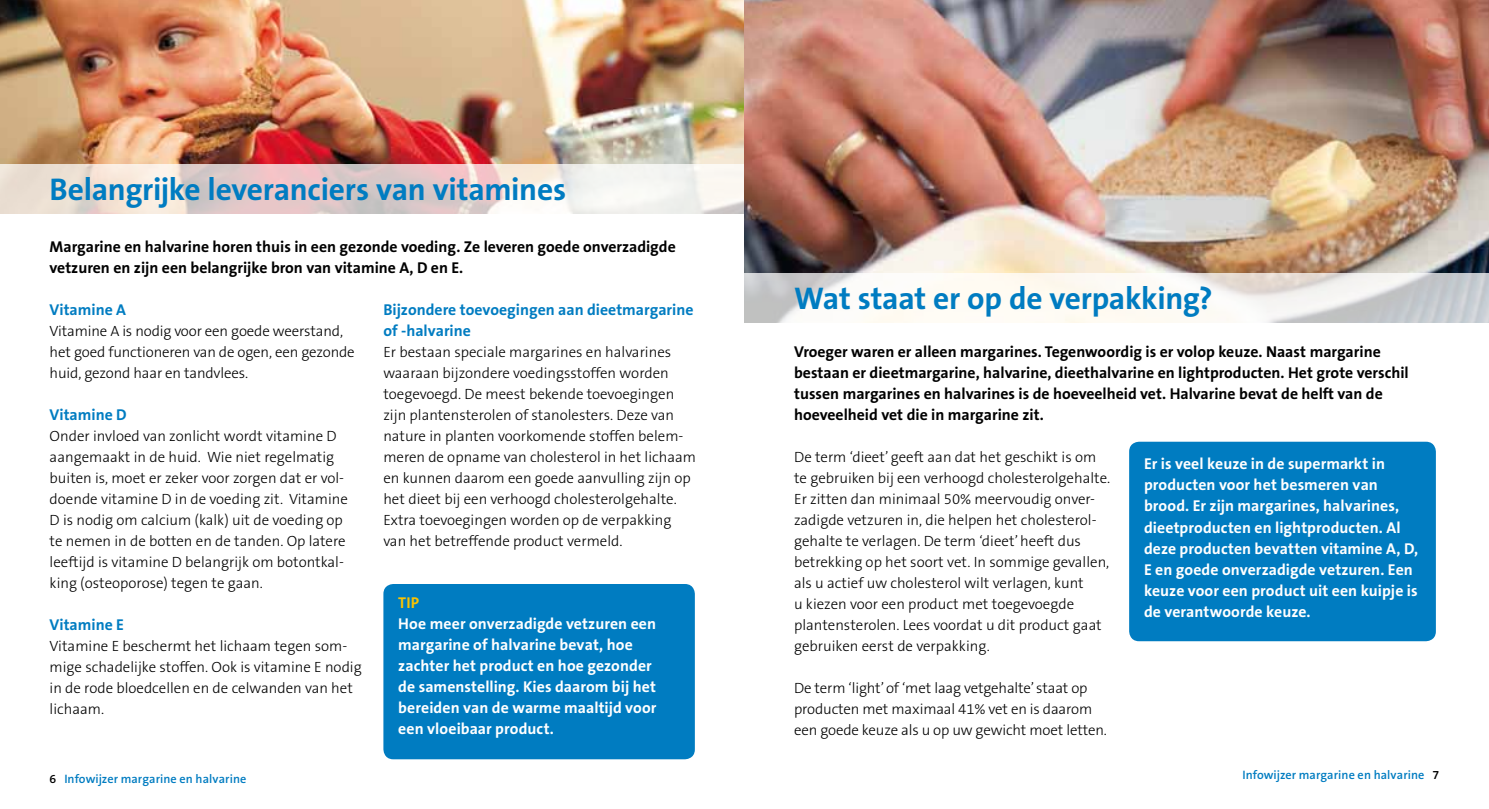
<style>
.page{position:relative;width:1489px;height:809px;background:#fff}
.page>*{position:absolute;margin:0;border:0;box-sizing:border-box;transform-origin:0 0}
.t1{font:700 31.5px "The Sans B7";letter-spacing:-.01em;color:#007cc1}
.t2{font:700 15.75px/21px "The Sans B7";letter-spacing:.005em;color:#fff}
.t3{font:700 15.75px/21px "The Sans B7";color:#000}
.t4{font:700 15.75px/21px "The Sans B7";color:#007cc1}
.t5{font:700 15.75px "The Sans B7";color:#fbc300}
.t6{font:300 14.88px/21px "The Sans B3";color:#000}
.t7{font:600 12.25px "The Sans B6";letter-spacing:.005em;color:#007cc1}
.s1{color:#000}
</style>
<div class="page">
<img style="left:0;top:0;width:744px;height:164px">
<svg style="left:0;top:164px;width:744px;height:49px"></svg>
<img style="left:744px;top:0;width:744px;height:273px">
<svg style="left:744px;top:273px;width:744px;height:50px;fill:#fcf9f2"></svg>
<div style="left:1129px;top:441px;width:306px;height:200px;background:#007cc1;border-radius:10px"></div>
<div style="left:383px;top:584px;width:311px;height:175px;background:#007cc1;border-radius:10px"></div>
<h1 class="t1" style="left:50px;top:169px;width:518px">Belangrijke leveranciers van vitamines</h1>
<p class="t3" style="left:50px;top:236px;width:627px">Margarine en halvarine horen thuis in een gezonde voeding. Ze leveren goede onverzadigde vetzuren en zijn een belangrijke bron van vitamine A, D en E.</p>
<p class="t4" style="left:50px;top:299px;width:78px">Vitamine A</p>
<p class="t6" style="left:50px;top:321px;width:306px">Vitamine A is nodig voor een goede weerstand, het goed functioneren van de ogen, een gezonde huid, gezond haar en tandvlees.</p>
<p class="t4" style="left:50px;top:404px;width:79px">Vitamine D</p>
<p class="t6" style="left:50px;top:426px;width:300px">Onder invloed van zonlicht wordt vitamine D aangemaakt in de huid. Wie niet regelmatig buiten is, moet er zeker voor zorgen dat er vol&shy;doende vitamine D in de voeding zit. Vitamine D is nodig om calcium (kalk) uit de voeding op te nemen in de botten en de tanden. Op latere leeftijd is vitamine D belangrijk om botontkal&shy;king (osteoporose) tegen te gaan.</p>
<p class="t4" style="left:50px;top:614px;width:76px">Vitamine E</p>
<p class="t6" style="left:50px;top:636px;width:313px">Vitamine E beschermt het lichaam tegen som&shy;mige schadelijke stoffen. Ook is vitamine E nodig in de rode bloedcellen en de celwanden van het lichaam.</p>
<p class="t4" style="left:383px;top:299px;width:311px">Bijzondere toevoegingen aan dieetmargarine of -halvarine</p>
<p class="t6" style="left:383px;top:342px;width:314px">Er bestaan speciale margarines en halvarines waaraan bijzondere voedingsstoffen worden toegevoegd. De meest bekende toevoegingen zijn plantensterolen of stanolesters. Deze van nature in planten voorkomende stoffen belem&shy;meren de opname van cholesterol in het lichaam en kunnen daarom een goede aanvulling zijn op het dieet bij een verhoogd cholesterolgehalte.<br>Extra toevoegingen worden op de verpakking van het betreffende product vermeld.</p>
<p class="t5" style="left:398px;top:592px;width:22px">TIP</p>
<p class="t2" style="left:398px;top:613px;width:260px">Hoe meer onverzadigde vetzuren een margarine of halvarine bevat, hoe zachter het product en hoe gezonder de samenstelling. Kies daarom bij het bereiden van de warme maaltijd voor een vloeibaar product.</p>
<h1 class="t1" style="left:794px;top:278px;width:420px">Wat staat er op de verpakking?</h1>
<p class="t3" style="left:794px;top:341px;width:616px">Vroeger waren er alleen margarines. Tegenwoordig is er volop keuze. Naast margarine bestaan er dieetmargarine, halvarine, dieethalvarine en lightproducten. Het grote verschil tussen margarines en halvarines is de hoeveelheid vet. Halvarine bevat de helft van de hoeveelheid vet die in margarine zit.</p>
<p class="t6" style="left:794px;top:447px;width:318px">De term ‘dieet’ geeft aan dat het geschikt is om te gebruiken bij een verhoogd cholesterolgehalte.<br>Er zitten dan minimaal 50% meervoudig onver&shy;zadigde vetzuren in, die helpen het cholesterol&shy;gehalte te verlagen. De term ‘dieet’ heeft dus betrekking op het soort vet. In sommige gevallen, als u actief uw cholesterol wilt verlagen, kunt<br>u kiezen voor een product met toegevoegde plantensterolen. Lees voordat u dit product gaat gebruiken eerst de verpakking.</p>
<p class="t6" style="left:794px;top:678px;width:314px">De term ‘light’ of ‘met laag vetgehalte’ staat op producten met maximaal 41% vet en is daarom een goede keuze als u op uw gewicht moet letten.</p>
<p class="t2" style="left:1143px;top:454px;width:276px">Er is veel keuze in de supermarkt in producten voor het besmeren van brood. Er zijn margarines, halvarines, dieetproducten en lightproducten. Al deze producten bevatten vitamine A, D, E en goede onverzadigde vetzuren. Een keuze voor een product uit een kuipje is de verantwoorde keuze.</p>
<p class="t7" style="left:50px;top:771px;width:198px"><span class="s1">6</span> Infowijzer margarine en halvarine</p>
<p class="t7" style="left:1242px;top:766px;width:198px">Infowijzer margarine en halvarine <span class="s1">7</span></p>
</div>
